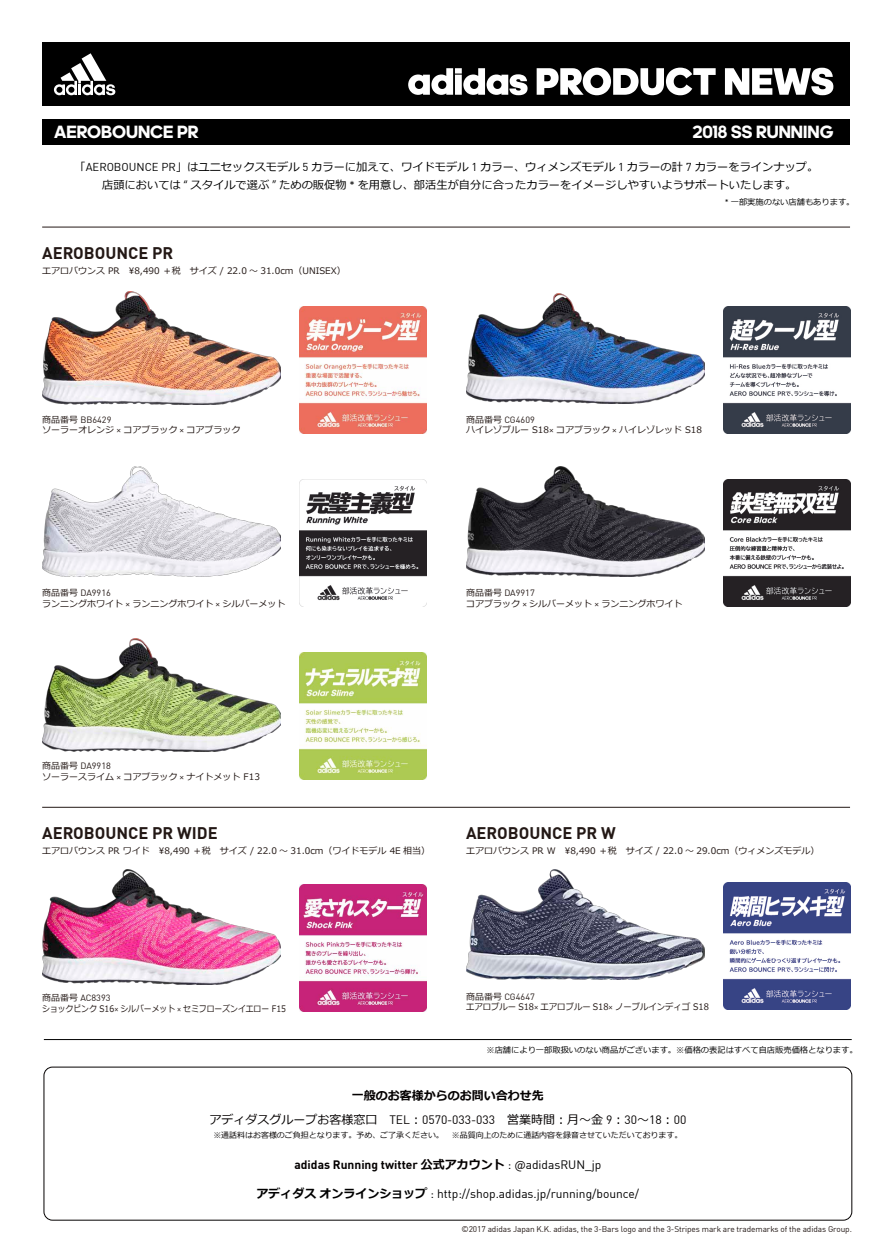
<style>
.page{position:relative;width:888px;height:1260px;background:#fff}
.page>*{position:absolute;margin:0;border:0;box-sizing:border-box;transform-origin:0 0}
.t1{font:700 18px "adineue PRO";color:#fff}
.t2{font:700 16.5px "Adihaus DIN";color:#231815}
.t3{font:12px/24px "Meiryo";color:#040000;text-align:center}
.t4{font:12px "Adihaus DIN";color:#000}
.t5{font:700 12px "Adihaus DIN";color:#040000}
.t6{font:11.25px/18px "Meiryo";color:#000;text-align:center}
.t7{font:9px "Meiryo";color:#231815}
.t8{font:9px "Adihaus DIN";color:#231815}
.t9{font:9px "Meiryo";color:#231815;scale:.87 1}
.t10{font:9px "Meiryo";color:#231815;scale:.93 1}
.t11{font:8.25px "Adihaus DIN";letter-spacing:-.01em;color:#231815}
.t12{font:8.25px "Meiryo";color:#000}
.t13{font:7.95px "Meiryo";color:#040000}
.s1{font-family:"Adihaus DIN"}
.s2{font-family:"Koz Go Pr 6 N"}
.s3{font-family:"Meiryo"}
.s4{font-weight:700}
.s5{font-weight:400;color:#000}
.s6{font-weight:400}
.s7{font-family:"Meiryo";font-weight:700}
</style>
<div class="page">
<div style="left:43px;top:119px;width:807px;height:25px;background:#000"></div>
<div style="left:43px;top:42px;width:807px;height:64px;background:#000"></div>
<svg style="left:408px;top:68px;width:120px;height:27px"></svg>
<svg style="left:537px;top:68px;width:179px;height:27px"></svg>
<svg style="left:725px;top:68px;width:108px;height:27px"></svg>
<svg style="left:54px;top:53px;width:61px;height:42px"></svg>
<hr style="left:44px;top:1039px;width:808px;height:1px;background:#000">
<hr style="left:42px;top:807px;width:808px;height:1px;background:#231815">
<img style="left:723px;top:306px;width:127px;height:127px">
<img style="left:466px;top:293px;width:238px;height:110px">
<img style="left:299px;top:884px;width:127px;height:128px">
<img style="left:42px;top:869px;width:238px;height:115px">
<img style="left:723px;top:883px;width:127px;height:127px">
<img style="left:466px;top:870px;width:238px;height:110px">
<img style="left:299px;top:653px;width:127px;height:127px">
<img style="left:42px;top:638px;width:238px;height:113px">
<img style="left:299px;top:306px;width:127px;height:127px">
<img style="left:42px;top:292px;width:238px;height:113px">
<img style="left:723px;top:479px;width:127px;height:128px">
<img style="left:466px;top:466px;width:238px;height:111px">
<img style="left:299px;top:479px;width:127px;height:128px">
<img style="left:42px;top:466px;width:238px;height:111px">
<hr style="left:42px;top:227px;width:808px;height:1px;background:#231815">
<div style="left:44px;top:1067px;width:808px;height:154px;border:1px solid #040000;border-radius:9px"></div>
<h1 class="t1" style="left:54px;top:122px;width:146px">AEROBOUNCE PR</h1>
<h1 class="t1" style="left:692px;top:122px;width:143px">2018 SS RUNNING</h1>
<p class="t6" style="left:74px;top:159px;width:745px">「<span class="s1">AEROBOUNCE PR</span>」はユニセックスモデル <span class="s1">5</span> カラーに加えて、ワイドモデル <span class="s1">1</span> カラー、ウィメンズモデル <span class="s1">1</span> カラーの計 <span class="s1">7</span> カラーをラインナップ。店頭においては <span class="s2">“</span> スタイルで選ぶ <span class="s2">”</span> ための販促物 <span class="s1">*</span> を用意し、部活生が自分に合ったカラーをイメージしやすいようサポートいたします。</p>
<p class="t12" style="left:725px;top:197px;width:131px"><span class="s1">*</span> 一部実施のない店舗もあります。</p>
<h2 class="t2" style="left:42px;top:239px;width:133px">AEROBOUNCE PR</h2>
<p class="t7" style="left:42px;top:266px;width:305px">エアロバウンス PR　¥8,490 ＋税　サイズ / 22.0 ～ 31.0cm（UNISEX）</p>
<p class="t8" style="left:42px;top:413px;width:71px"><span class="s3">商品番号</span> BB6429</p>
<p class="t7" style="left:42px;top:425px;width:200px">ソーラーオレンジ <span class="s1">×</span> コアブラック <span class="s1">×</span> コアブラック</p>
<p class="t8" style="left:42px;top:586px;width:70px"><span class="s3">商品番号</span> DA9916</p>
<p class="t7" style="left:42px;top:598px;width:245px">ランニングホワイト <span class="s1">×</span> ランニングホワイト <span class="s1">×</span> シルバーメット</p>
<p class="t8" style="left:466px;top:413px;width:70px"><span class="s3">商品番号</span> CG4609</p>
<p class="t7" style="left:466px;top:425px;width:238px">ハイレゾブルー S18<span class="s1">×</span> コアブラック <span class="s1">×</span> ハイレゾレッド S18</p>
<p class="t8" style="left:466px;top:586px;width:70px"><span class="s3">商品番号</span> DA9917</p>
<p class="t7" style="left:466px;top:598px;width:218px">コアブラック <span class="s1">×</span> シルバーメット <span class="s1">×</span> ランニングホワイト</p>
<p class="t8" style="left:42px;top:759px;width:70px"><span class="s3">商品番号</span> DA9918</p>
<p class="t7" style="left:42px;top:772px;width:219px">ソーラースライム <span class="s1">×</span> コアブラック <span class="s1">×</span> ナイトメット F13</p>
<h2 class="t2" style="left:42px;top:819px;width:177px">AEROBOUNCE PR WIDE</h2>
<p class="t7" style="left:42px;top:846px;width:389px">エアロバウンス PR ワイド　¥8,490 ＋税　サイズ / 22.0 ～ 31.0cm（ワイドモデル 4E 相当）</p>
<h2 class="t2" style="left:466px;top:819px;width:151px">AEROBOUNCE PR W</h2>
<p class="t7" style="left:466px;top:846px;width:355px">エアロバウンス PR W　¥8,490 ＋税　サイズ / 22.0 ～ 29.0cm（ウィメンズモデル）</p>
<p class="t8" style="left:42px;top:991px;width:70px"><span class="s3">商品番号</span> AC8393</p>
<p class="t9" style="left:42px;top:1003px;width:282px">ショックピンク S16<span class="s1">×</span> シルバーメット <span class="s1">×</span> セミフローズンイエロー F15</p>
<p class="t8" style="left:466px;top:989px;width:70px"><span class="s3">商品番号</span> CG4647</p>
<p class="t10" style="left:466px;top:1002px;width:263px">エアロブルー S18<span class="s1">×</span> エアロブルー S18<span class="s1">×</span> ノーブルインディゴ S18</p>
<p class="t12" style="left:486px;top:1045px;width:373px">※店舗により一部取扱いのない商品がございます。※価格の表記はすべて自店販売価格となります。</p>
<h3 class="t3" style="left:209px;top:1084px;width:479px"><span class="s4">一般のお客様からのお問い合わせ先<br></span>アディダスグループお客様窓口　<span class="s1">TEL</span>：<span class="s1">0570-033-033</span>　営業時間：月～金 <span class="s1">9</span>：<span class="s1">30</span>～<span class="s1">18</span>：<span class="s1">00</span></h3>
<p class="t13" style="left:213px;top:1131px;width:471px">※通話料はお客様のご負担となります。予め、ご了承ください。　※品質向上のために通話内容を録音させていただいております。</p>
<h3 class="t5" style="left:295px;top:1154px;width:308px">adidas Running twitter <span class="s3">公式アカウント</span> <span class="s5">:</span> <span class="s6">@</span><span class="s5">adidasRUN_jp</span></h3>
<h3 class="t4" style="left:257px;top:1184px;width:384px"><span class="s7">アディダスオンラインショップ</span> : http://shop.adidas.jp/running/bounce/</h3>
<p class="t11" style="left:461px;top:1222px;width:392px">©2017 adidas Japan K.K. adidas, the 3-Bars logo and the 3-Stripes mark are trademarks of the adidas Group.</p>
</div>
